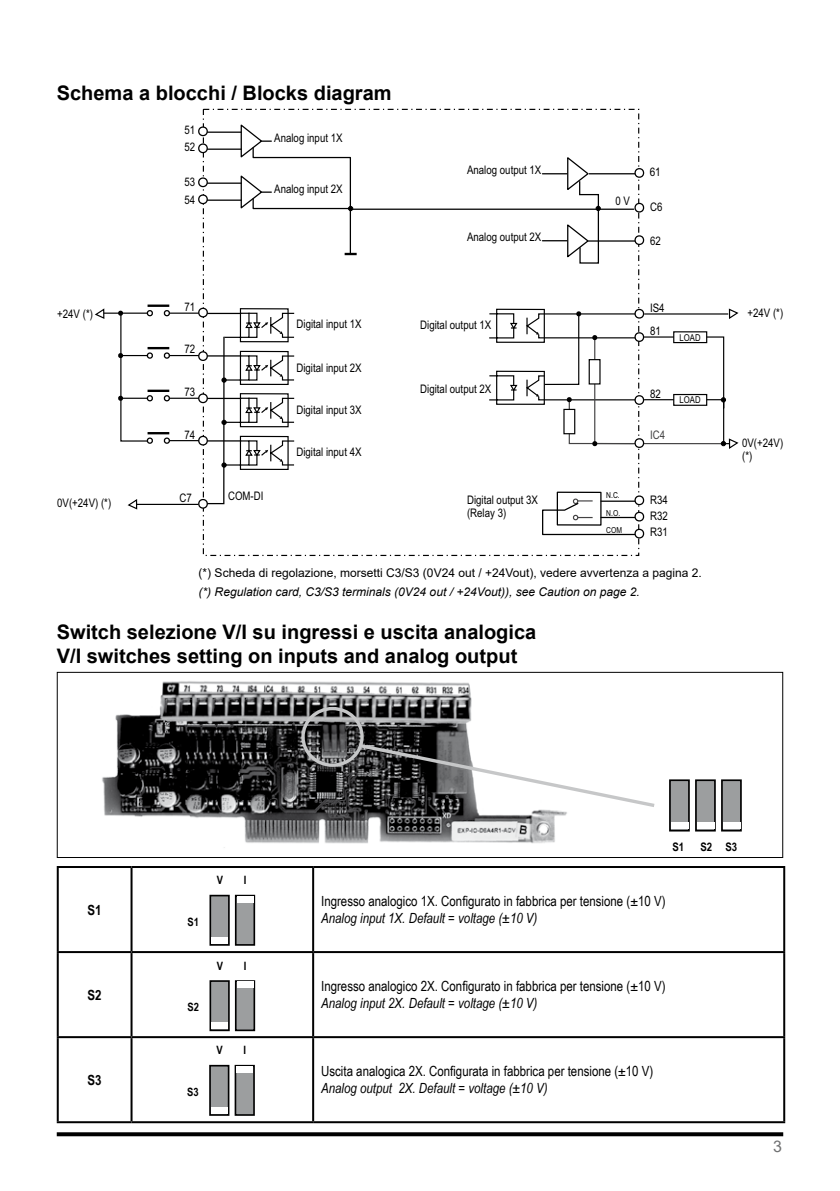
<style>
.page{position:relative;width:840px;height:1191px;background:#fff}
.page>*{position:absolute;margin:0;border:0;box-sizing:border-box;transform-origin:0 0}
.t1{font:700 20px/24px "Arial";color:#000}
.t2{font:16px "Arial";color:#707172}
.t3{font:14px "Arial Narrow";color:#000}
.t4{font:italic 14px "Arial Narrow";color:#000}
.t5{font:700 14px "Arial Narrow";color:#000}
.t6{font:12px "Arial";color:#000}
.t7{font:italic 12px "Arial";color:#000}
.t8{font:11.8px/13.4px "Arial Narrow";color:#000}
.t9{font:700 11.8px "Arial Narrow";color:#000}
.t10{font:11.8px "Arial Narrow";color:#434243}
.t11{font:11.8px "Arial Narrow";color:#000;scale:1.04 1}
.t12{font:700 11.4px "Arial Narrow";color:#000}
.t13{font:9.4px "Arial Narrow";color:#000}
.t14{font:8.2px "Arial Narrow";color:#000}
</style>
<div class="page">
<svg style="left:57px;top:1132px;width:725px;height:4px;background:#121212"></svg>
<hr style="left:147px;top:304px;width:22px;height:3px;background:#000">
<svg style="left:95px;top:307px;width:200px;height:203px"></svg>
<svg style="left:489px;top:308px;width:250px;height:142px"></svg>
<hr style="left:207px;top:148px;width:34px;height:2px;background:#000">
<hr style="left:207px;top:131px;width:34px;height:2px;background:#000">
<hr style="left:589px;top:173px;width:45px;height:1px;background:#000">
<hr style="left:350px;top:209px;width:283px;height:1px;background:#000">
<hr style="left:588px;top:240px;width:46px;height:2px;background:#000">
<svg style="left:198px;top:143px;width:10px;height:11px"></svg>
<svg style="left:198px;top:126px;width:10px;height:11px"></svg>
<svg style="left:633px;top:168px;width:12px;height:10px"></svg>
<svg style="left:633px;top:202px;width:12px;height:11px"></svg>
<svg style="left:633px;top:235px;width:12px;height:11px"></svg>
<hr style="left:207px;top:199px;width:34px;height:2px;background:#000">
<hr style="left:207px;top:182px;width:34px;height:2px;background:#000">
<svg style="left:198px;top:194px;width:10px;height:11px"></svg>
<svg style="left:198px;top:177px;width:10px;height:11px"></svg>
<svg style="left:542px;top:157px;width:58px;height:107px"></svg>
<svg style="left:239px;top:124px;width:117px;height:131px"></svg>
<div style="left:556px;top:491px;width:45px;height:34px;border:1px solid #000"></div>
<svg style="left:542px;top:495px;width:103px;height:44px"></svg>
<div style="left:668px;top:779px;width:21px;height:52px;background:#9c9e9f;border:2px solid #000"></div>
<div style="left:670px;top:822px;width:17px;height:7px;background:#fff"></div>
<div style="left:694px;top:779px;width:21px;height:52px;background:#9c9e9f;border:2px solid #000"></div>
<div style="left:696px;top:822px;width:17px;height:7px;background:#fff"></div>
<div style="left:720px;top:779px;width:21px;height:52px;background:#9c9e9f;border:2px solid #000"></div>
<div style="left:722px;top:822px;width:17px;height:7px;background:#fff"></div>
<img style="left:102px;top:681px;width:465px;height:167px">
<div style="left:301px;top:707px;width:62px;height:60px;border:3px solid #c6c7c8;border-radius:50%"></div>
<svg style="left:357px;top:742px;width:298px;height:67px"></svg>
<div style="left:57px;top:672px;width:725px;height:186px;border:1px solid #000"></div>
<hr style="left:57px;top:866px;width:74px;height:2px;background:#000">
<hr style="left:57px;top:868px;width:2px;height:83px;background:#000">
<hr style="left:131px;top:866px;width:182px;height:2px;background:#000">
<hr style="left:130px;top:868px;width:2px;height:83px;background:#000">
<hr style="left:313px;top:866px;width:471px;height:2px;background:#000">
<hr style="left:312px;top:868px;width:2px;height:83px;background:#000">
<hr style="left:57px;top:951px;width:74px;height:2px;background:#000">
<hr style="left:57px;top:953px;width:2px;height:83px;background:#000">
<hr style="left:131px;top:951px;width:182px;height:2px;background:#000">
<hr style="left:130px;top:953px;width:2px;height:83px;background:#000">
<hr style="left:313px;top:951px;width:471px;height:2px;background:#000">
<hr style="left:312px;top:953px;width:2px;height:83px;background:#000">
<hr style="left:57px;top:1036px;width:74px;height:2px;background:#000">
<hr style="left:57px;top:1038px;width:2px;height:83px;background:#000">
<hr style="left:131px;top:1036px;width:182px;height:2px;background:#000">
<hr style="left:130px;top:1038px;width:2px;height:83px;background:#000">
<hr style="left:313px;top:1036px;width:471px;height:2px;background:#000">
<hr style="left:312px;top:1038px;width:2px;height:83px;background:#000">
<hr style="left:57px;top:1121px;width:74px;height:2px;background:#000">
<hr style="left:131px;top:1121px;width:182px;height:2px;background:#000">
<hr style="left:313px;top:1121px;width:471px;height:2px;background:#000">
<hr style="left:782px;top:868px;width:2px;height:83px;background:#000">
<hr style="left:782px;top:953px;width:2px;height:83px;background:#000">
<hr style="left:782px;top:1038px;width:2px;height:83px;background:#000">
<div style="left:210px;top:895px;width:19px;height:50px;background:#9c9e9f"></div>
<div style="left:209px;top:894px;width:20px;height:51px;border:2px solid #000"></div>
<div style="left:211px;top:937px;width:17px;height:6px;background:#fff"></div>
<div style="left:235px;top:894px;width:20px;height:51px;background:#9c9e9f;border:2px solid #000"></div>
<div style="left:236px;top:896px;width:17px;height:6px;background:#fff"></div>
<div style="left:209px;top:980px;width:20px;height:51px;background:#9c9e9f;border:2px solid #000"></div>
<div style="left:211px;top:1022px;width:17px;height:7px;background:#fff"></div>
<div style="left:235px;top:980px;width:20px;height:51px;background:#9c9e9f;border:2px solid #000"></div>
<div style="left:236px;top:981px;width:17px;height:7px;background:#fff"></div>
<div style="left:210px;top:1065px;width:18px;height:50px;background:#9c9e9f"></div>
<div style="left:209px;top:1064px;width:20px;height:51px;border:2px solid #000"></div>
<div style="left:211px;top:1107px;width:17px;height:6px;background:#fff"></div>
<div style="left:235px;top:1065px;width:19px;height:50px;background:#9c9e9f"></div>
<div style="left:234px;top:1064px;width:21px;height:51px;border:2px solid #000"></div>
<div style="left:236px;top:1066px;width:17px;height:6px;background:#fff"></div>
<h1 class="t1" style="left:57px;top:81px;width:336px">Schema a blocchi / Blocks diagram</h1>
<p class="t8" style="left:57px;top:307px;width:37px">+24V (*)</p>
<p class="t8" style="left:57px;top:496px;width:56px">0V(+24V) (*)</p>
<p class="t8" style="left:184px;top:121px;width:12px;line-height:17.4px">51<br>52</p>
<p class="t8" style="left:184px;top:172px;width:12px;line-height:18px">53<br>54</p>
<p class="t8" style="left:274px;top:132px;width:70px">Analog input 1X</p>
<p class="t8" style="left:274px;top:182px;width:70px">Analog input 2X</p>
<p class="t8" style="left:184px;top:300px;width:12px">71</p>
<p class="t8" style="left:184px;top:342px;width:12px">72</p>
<p class="t8" style="left:184px;top:386px;width:12px">73</p>
<p class="t8" style="left:184px;top:428px;width:12px">74</p>
<p class="t8" style="left:179px;top:491px;width:14px">C7</p>
<p class="t8" style="left:228px;top:489px;width:37px">COM-DI</p>
<p class="t8" style="left:296px;top:317px;width:66px">Digital input 1X</p>
<p class="t8" style="left:296px;top:361px;width:67px">Digital input 2X</p>
<p class="t8" style="left:296px;top:403px;width:67px">Digital input 3X</p>
<p class="t8" style="left:296px;top:445px;width:67px">Digital input 4X</p>
<p class="t8" style="left:467px;top:163px;width:76px">Analog output 1X</p>
<p class="t8" style="left:467px;top:230px;width:76px">Analog output 2X</p>
<p class="t8" style="left:420px;top:318px;width:72px">Digital output 1X</p>
<p class="t8" style="left:420px;top:382px;width:72px">Digital output 2X</p>
<p class="t8" style="left:467px;top:493px;width:72px">Digital output 3X (Relay 3)</p>
<p class="t8" style="left:615px;top:194px;width:16px">0V</p>
<p class="t11" style="left:649px;top:165px;width:12px">61</p>
<p class="t8" style="left:649px;top:200px;width:14px">C6</p>
<p class="t8" style="left:649px;top:234px;width:12px">62</p>
<p class="t14" style="left:606px;top:491px;width:15px">N.C.</p>
<p class="t14" style="left:606px;top:508px;width:15px">N.O.</p>
<p class="t8" style="left:649px;top:297px;width:16px;line-height:22.8px">IS4<br>81</p>
<p class="t13" style="left:679px;top:332px;width:23px">LOAD</p>
<p class="t8" style="left:649px;top:387px;width:12px">82</p>
<p class="t10" style="left:649px;top:428px;width:17px">IC4</p>
<p class="t13" style="left:679px;top:394px;width:23px">LOAD</p>
<p class="t8" style="left:649px;top:492px;width:19px;line-height:16px">R34<br>R32</p>
<p class="t14" style="left:606px;top:525px;width:17px">COM</p>
<p class="t6" style="left:198px;top:564px;width:504px">(*) Scheda di regolazione, morsetti C3/S3 (0V24 out / +24Vout), vedere avvertenza a pagina 2.</p>
<p class="t7" style="left:198px;top:584px;width:442px">(*) Regulation card, C3/S3 terminals (0V24 out / +24Vout)), see Caution on page 2.</p>
<h1 class="t1" style="left:57px;top:620px;width:481px">Switch selezione V/I su ingressi e uscita analogica<br>V/I switches setting on inputs and analog output</h1>
<p class="t8" style="left:649px;top:525px;width:19px">R31</p>
<p class="t8" style="left:747px;top:306px;width:37px">+24V (*)</p>
<p class="t8" style="left:741px;top:436px;width:43px">0V(+24V) (*)</p>
<p class="t5" style="left:88px;top:899px;width:16px">S1</p>
<p class="t5" style="left:88px;top:984px;width:16px">S2</p>
<p class="t5" style="left:88px;top:1069px;width:16px">S3</p>
<p class="t12" style="left:187px;top:913px;width:13px">S1</p>
<p class="t12" style="left:187px;top:998px;width:13px">S2</p>
<p class="t12" style="left:187px;top:1083px;width:13px">S3</p>
<p class="t12" style="left:217px;top:871px;width:8px">V</p>
<p class="t12" style="left:244px;top:871px;width:4px">I</p>
<p class="t12" style="left:217px;top:957px;width:8px">V</p>
<p class="t12" style="left:244px;top:957px;width:4px">I</p>
<p class="t12" style="left:216px;top:1041px;width:8px">V</p>
<p class="t12" style="left:243px;top:1041px;width:4px">I</p>
<p class="t9" style="left:672px;top:837px;width:13px">S1</p>
<p class="t9" style="left:700px;top:837px;width:38px">S2 S3</p>
<p class="t3" style="left:321px;top:891px;width:345px">Ingresso analogico 1X. Configurato in fabbrica per tensione (±10 V)</p>
<p class="t4" style="left:321px;top:908px;width:218px">Analog input 1X. Default = voltage (±10 V)</p>
<p class="t3" style="left:321px;top:976px;width:345px">Ingresso analogico 2X. Configurato in fabbrica per tensione (±10 V)</p>
<p class="t4" style="left:321px;top:993px;width:218px">Analog input 2X. Default = voltage (±10 V)</p>
<p class="t3" style="left:321px;top:1061px;width:333px">Uscita analogica 2X. Configurata in fabbrica per tensione (±10 V)</p>
<p class="t4" style="left:321px;top:1078px;width:228px">Analog output 2X. Default = voltage (±10 V)</p>
<h2 class="t2" style="left:772px;top:1135px;width:10px">3</h2>
</div>
